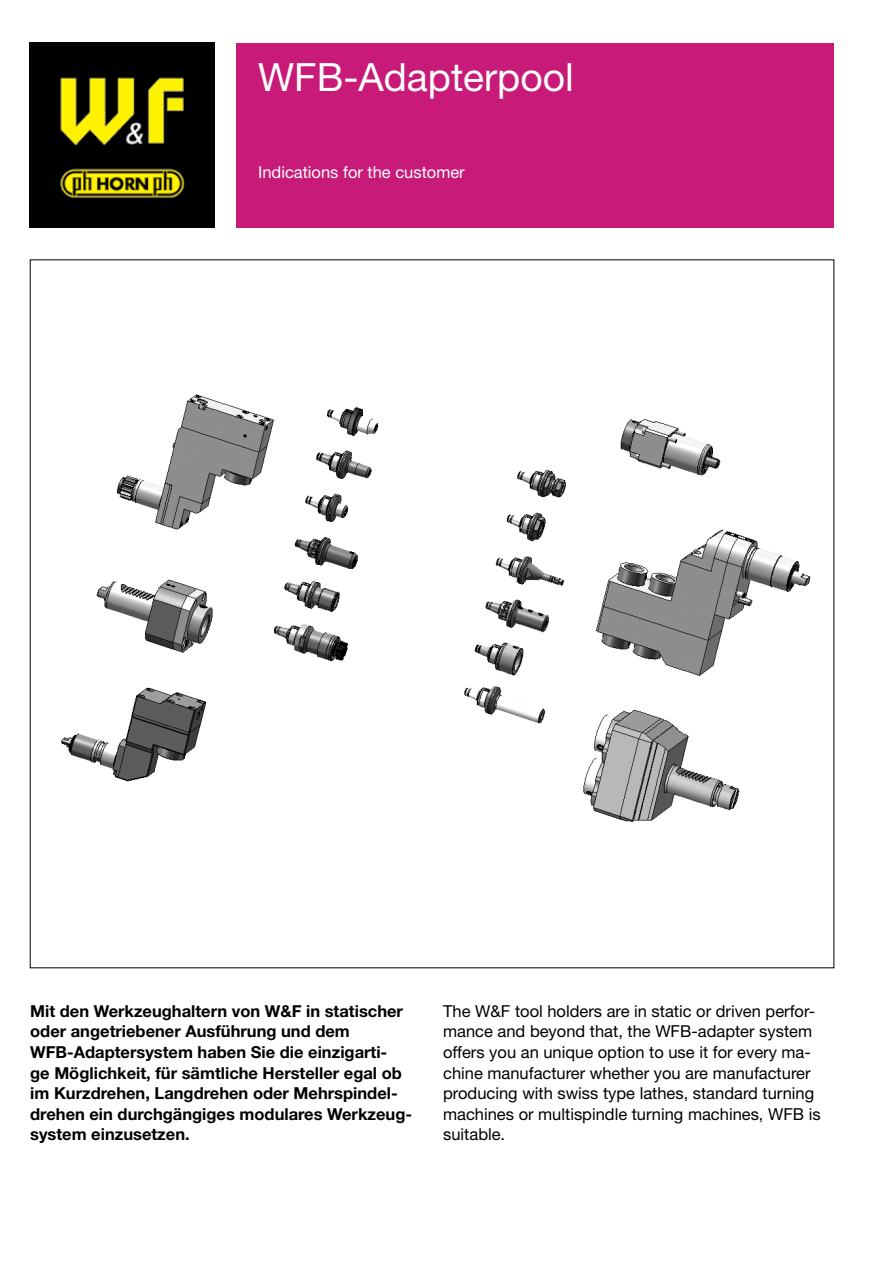
<style>
.page{position:relative;width:893px;height:1263px;background:#fff}
.page>*{position:absolute;margin:0;border:0;box-sizing:border-box;transform-origin:0 0}
.t1{font:39px "Helvetica Neue LT";color:#fff}
.t2{font:16.5px/20.5px "Helvetica Neue LT";color:#000}
.t3{font:700 16.5px/20.5px "Helvetica Neue LT";color:#000}
.t4{font:16.5px "Helvetica Neue LT";color:#fff}
</style>
<div class="page">
<div style="left:236px;top:43px;width:597px;height:184px;background:#c81a78"></div>
<img style="left:30px;top:43px;width:185px;height:184px">
<img style="left:61px;top:394px;width:750px;height:428px">
<h1 class="t1" style="left:258px;top:54px;width:317px">WFB-Adapterpool</h1>
<p class="t4" style="left:258px;top:162px;width:208px">Indications for the customer</p>
<p class="t3" style="left:30px;top:1000px;width:383px">Mit den Werkzeughaltern von W&amp;F in statischer oder angetriebener Ausführung und dem WFB-Adaptersystem haben Sie die einzigarti-<br>ge Möglichkeit, für sämtliche Hersteller egal ob im Kurzdrehen, Langdrehen oder Mehrspindel&shy;drehen ein durchgängiges modulares Werkzeug&shy;system einzusetzen.</p>
<p class="t2" style="left:443px;top:1000px;width:379px">The W&amp;F tool holders are in static or driven perfor&shy;mance and beyond that, the WFB-adapter system offers you an unique option to use it for every ma&shy;chine manufacturer whether you are manufacturer producing with swiss type lathes, standard turning machines or multispindle turning machines, WFB is suitable.</p>
</div>
